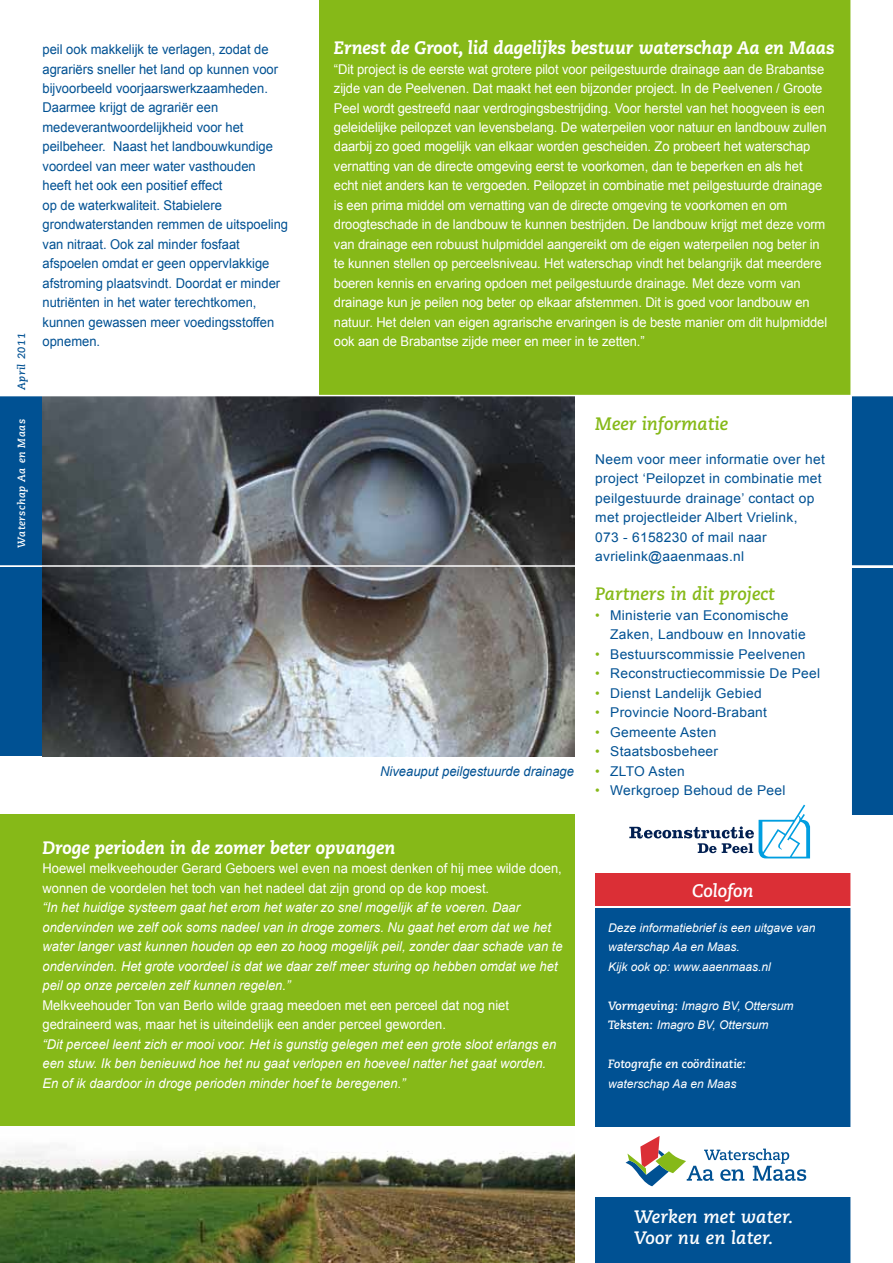
<style>
.page{position:relative;width:893px;height:1263px;background:#fff}
.page>*{position:absolute;margin:0;border:0;box-sizing:border-box;transform-origin:0 0}
.t1{font:italic 800 18px "Caecilia LT Std";color:#fff;scale:.96 1}
.t2{font:italic 700 18px/21px "Caecilia LT Std";letter-spacing:.01em;color:#fff}
.t3{font:italic 700 18px "Caecilia LT Std";color:#86b918}
.t4{font:13.5px/19.5px "Arial";letter-spacing:-.01em;color:#fff;scale:.96 1}
.t5{font:italic 13.5px/19.5px "Arial";color:#fff;scale:.96 1}
.t6{font:13.5px/19.5px "Arial";color:#005193;scale:.96 1}
.t7{font:13.5px/19.5px "Arial";letter-spacing:.02em;color:#005193}
.t8{font:italic 13.5px "Arial";color:#005193;scale:.96 1}
.t9{font:italic 12px/19.5px "Arial";color:#fff}
.t10{font:italic 700 12px "Caecilia LT Std";color:#fff}
.t11{font:italic 700 10.5px "Caecilia LT Std";letter-spacing:.05em;color:#fff}
.t12{font:italic 700 10.5px "Caecilia LT Std";letter-spacing:.05em;color:#005193}
.s1{color:#86b918}
.s2{font-family:"Caecilia LT Std";font-weight:700}
</style>
<div class="page">
<div style="left:0;top:568px;width:298px;height:188px;background:#005193"></div>
<div style="left:851px;top:568px;width:42px;height:246px;background:#005193"></div>
<div style="left:0;top:396px;width:298px;height:170px;background:#005193"></div>
<div style="left:851px;top:396px;width:42px;height:170px;background:#005193"></div>
<div style="left:319px;top:0;width:531px;height:395px;background:#86b918"></div>
<div style="left:0;top:814px;width:574px;height:313px;background:#86b918"></div>
<img style="left:43px;top:396px;width:531px;height:360px">
<div style="left:595px;top:874px;width:255px;height:32px;background:#db2f36"></div>
<div style="left:595px;top:908px;width:255px;height:219px;background:#005193"></div>
<div style="left:595px;top:1197px;width:255px;height:66px;background:#005193"></div>
<hr style="left:0;top:565px;width:893px;height:2px;background:#fff">
<hr style="left:850px;top:0;width:2px;height:1263px;background:#fff">
<svg style="left:625px;top:1136px;width:181px;height:50px"></svg>
<svg style="left:629px;top:805px;width:181px;height:53px"></svg>
<img style="left:0;top:1146px;width:574px;height:117px">
<p class="t12" style="left:16px;top:390px;width:58px;rotate:-90deg">April 2011</p>
<p class="t11" style="left:16px;top:547px;width:130px;rotate:-90deg">Waterschap Aa en Maas</p>
<p class="t6" style="left:43px;top:40px;width:257px">peil ook makkelijk te verlagen, zodat de agrariërs sneller het land op kunnen voor bijvoorbeeld voorjaarswerkzaamheden.<br>Daarmee krijgt de agrariër een medeverantwoordelijkheid voor het peilbeheer. Naast het landbouwkundige voordeel van meer water vasthouden<br>heeft het ook een positief effect<br>op de waterkwaliteit. Stabielere grondwaterstanden remmen de uitspoeling van nitraat. Ook zal minder fosfaat afspoelen omdat er geen oppervlakkige afstroming plaatsvindt. Doordat er minder nutriënten in het water terechtkomen, kunnen gewassen meer voedingsstoffen opnemen.</p>
<h1 class="t1" style="left:334px;top:37px;width:523px">Ernest de Groot, lid dagelijks bestuur waterschap Aa en Maas</h1>
<p class="t4" style="left:334px;top:59px;width:515px">“Dit project is de eerste wat grotere pilot voor peilgestuurde drainage aan de Brabantse zijde van de Peelvenen. Dat maakt het een bijzonder project. In de Peelvenen / Groote Peel wordt gestreefd naar verdrogingsbestrijding. Voor herstel van het hoogveen is een geleidelijke peilopzet van levensbelang. De waterpeilen voor natuur en landbouw zullen daarbij zo goed mogelijk van elkaar worden gescheiden. Zo probeert het waterschap vernatting van de directe omgeving eerst te voorkomen, dan te beperken en als het echt niet anders kan te vergoeden. Peilopzet in combinatie met peilgestuurde drainage is een prima middel om vernatting van de directe omgeving te voorkomen en om droogteschade in de landbouw te kunnen bestrijden. De landbouw krijgt met deze vorm van drainage een robuust hulpmiddel aangereikt om de eigen waterpeilen nog beter in te kunnen stellen op perceelsniveau. Het waterschap vindt het belangrijk dat meerdere boeren kennis en ervaring opdoen met peilgestuurde drainage. Met deze vorm van drainage kun je peilen nog beter op elkaar afstemmen. Dit is goed voor landbouw en natuur. Het delen van eigen agrarische ervaringen is de beste manier om dit hulpmiddel ook aan de Brabantse zijde meer en meer in te zetten.”</p>
<p class="t8" style="left:380px;top:762px;width:203px">Niveauput peilgestuurde drainage</p>
<h1 class="t3" style="left:595px;top:413px;width:134px">Meer informatie</h1>
<p class="t7" style="left:595px;top:449px;width:231px">Neem voor meer informatie over het project ‘Peilopzet in combinatie met peilgestuurde drainage’ contact op met projectleider Albert Vrielink,<br>073 - 6158230 of mail naar avrielink@aaenmaas.nl</p>
<h1 class="t3" style="left:595px;top:583px;width:181px">Partners in dit project</h1>
<p class="t7" style="left:610px;top:605px;width:197px;text-indent:-15px"><span class="s1">•</span> Ministerie van Economische<br>Zaken, Landbouw en Innovatie</p>
<p class="t7" style="left:595px;top:644px;width:212px"><span class="s1">•</span> Bestuurscommissie Peelvenen</p>
<p class="t7" style="left:595px;top:664px;width:226px"><span class="s1">•</span> Reconstructiecommissie De Peel</p>
<p class="t7" style="left:595px;top:683px;width:168px"><span class="s1">•</span> Dienst Landelijk Gebied</p>
<p class="t7" style="left:595px;top:703px;width:173px"><span class="s1">•</span> Provincie Noord-Brabant</p>
<p class="t7" style="left:595px;top:722px;width:123px"><span class="s1">•</span> Gemeente Asten</p>
<p class="t7" style="left:595px;top:742px;width:124px"><span class="s1">•</span> Staatsbosbeheer</p>
<p class="t7" style="left:595px;top:761px;width:91px"><span class="s1">•</span> ZLTO Asten</p>
<p class="t7" style="left:595px;top:781px;width:192px"><span class="s1">•</span> Werkgroep Behoud de Peel</p>
<h1 class="t1" style="left:43px;top:837px;width:369px">Droge perioden in de zomer beter opvangen</h1>
<p class="t4" style="left:43px;top:859px;width:542px">Hoewel melkveehouder Gerard Geboers wel even na moest denken of hij mee wilde doen, wonnen de voordelen het toch van het nadeel dat zijn grond op de kop moest.</p>
<p class="t5" style="left:43px;top:898px;width:543px">“In het huidige systeem gaat het erom het water zo snel mogelijk af te voeren. Daar ondervinden we zelf ook soms nadeel van in droge zomers. Nu gaat het erom dat we het water langer vast kunnen houden op een zo hoog mogelijk peil, zonder daar schade van te ondervinden. Het grote voordeel is dat we daar zelf meer sturing op hebben omdat we het peil op onze percelen zelf kunnen regelen.”</p>
<p class="t4" style="left:43px;top:995px;width:487px">Melkveehouder Ton van Berlo wilde graag meedoen met een perceel dat nog niet gedraineerd was, maar het is uiteindelijk een ander perceel geworden.</p>
<p class="t5" style="left:43px;top:1034px;width:537px">“Dit perceel leent zich er mooi voor. Het is gunstig gelegen met een grote sloot erlangs en een stuw. Ik ben benieuwd hoe het nu gaat verlopen en hoeveel natter het gaat worden.<br>En of ik daardoor in droge perioden minder hoef te beregenen.”</p>
<h1 class="t2" style="left:692px;top:880px;width:63px">Colofon</h1>
<p class="t9" style="left:608px;top:918px;width:209px">Deze informatiebrief is een uitgave van waterschap Aa en Maas.<br>Kijk ook op: www.aaenmaas.nl</p>
<p class="t9" style="left:608px;top:996px;width:187px"><span class="s2">Vormgeving:</span> Imagro BV, Ottersum<br><span class="s2">Teksten:</span> Imagro BV, Ottersum</p>
<p class="t10" style="left:608px;top:1057px;width:139px">Fotografie en coördinatie:</p>
<p class="t9" style="left:608px;top:1074px;width:130px">waterschap Aa en Maas</p>
<h1 class="t2" style="left:634px;top:1207px;width:161px">Werken met water.<br>Voor nu en later.</h1>
</div>
